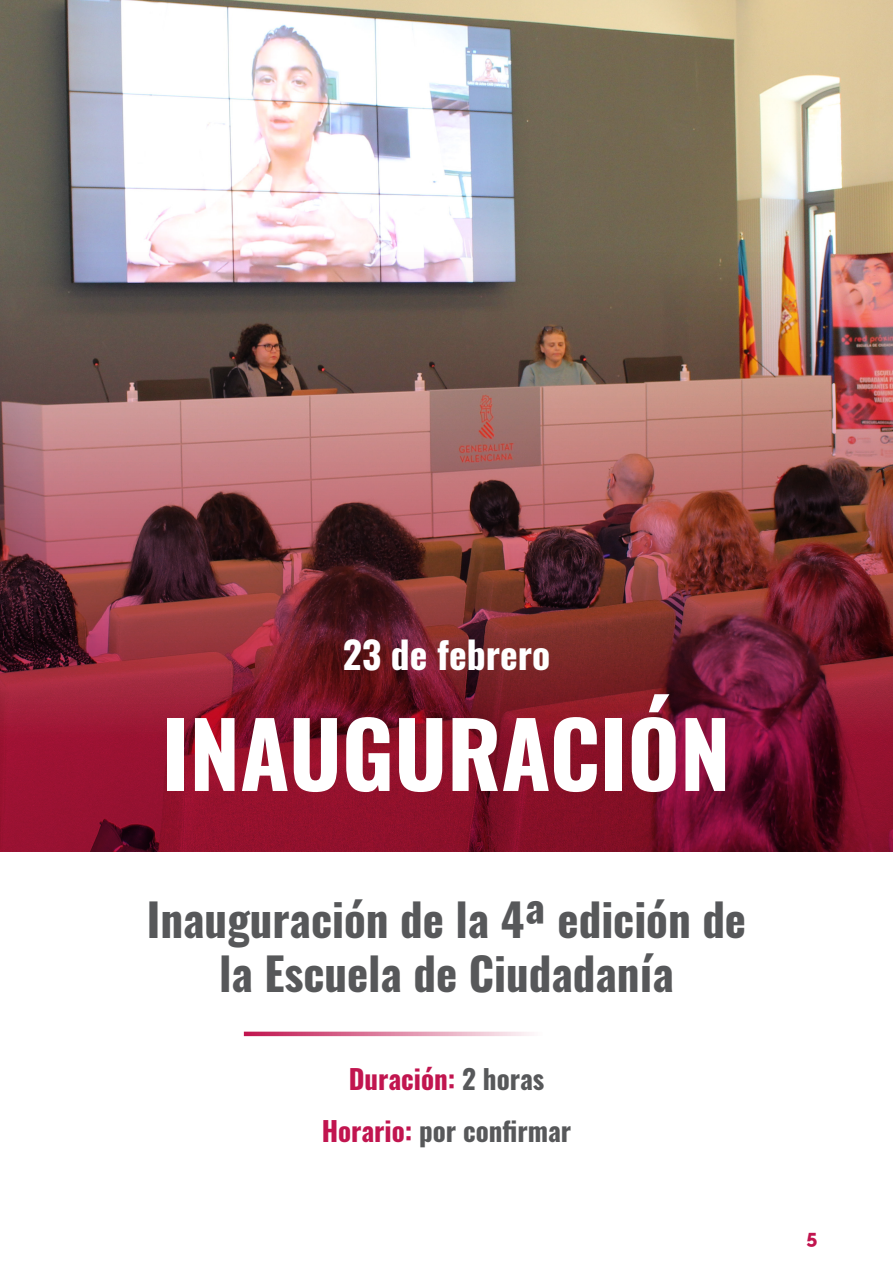
<style>
.page{position:relative;width:893px;height:1263px;background:#fff}
.page>*{position:absolute;margin:0;border:0;box-sizing:border-box;transform-origin:0 0}
.t1{font:700 90px "Oswald";color:#fff}
.t2{font:700 45px/54px "Oswald";color:#57585a;text-align:center}
.t3{font:700 37.5px "Oswald";color:#fff}
.t4{font:700 27px "Oswald";color:#57585a}
.t5{font:700 27px "Oswald";color:#c1154f}
.t6{font:800 19.5px "Raleway";color:#c1154f}
.s1{color:#57585a}
.s2{color:#c1154f}
</style>
<div class="page">
<img style="left:0;top:0;width:893px;height:252px">
<img style="left:0;top:252px;width:893px;height:599px">
<svg style="left:244px;top:1032px;width:288px;height:4px"></svg>
<p class="t3" style="left:343px;top:621px;width:209px">23 de febrero</p>
<p class="t1" style="left:162px;top:674px;width:570px">INAUGURACIÓN</p>
<p class="t2" style="left:147px;top:888px;width:601px">Inauguración de la 4ª edición de la Escuela de Ciudadanía</p>
<p class="t5" style="left:349px;top:1055px;width:197px">Duración: <span class="s1">2 horas</span></p>
<p class="t4" style="left:322px;top:1107px;width:251px"><span class="s2">Horario:</span> por confirmar</p>
<p class="t6" style="left:806px;top:1226px;width:12px">5</p>
</div>
